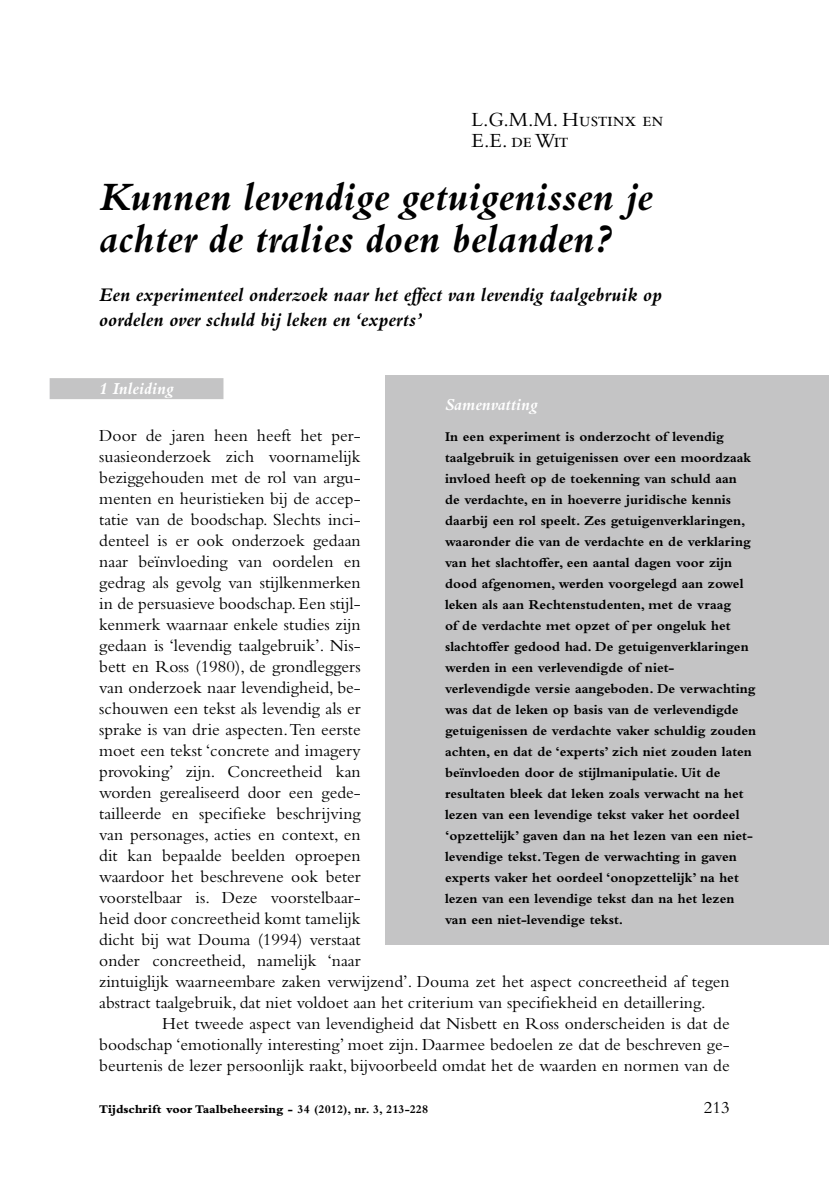
<style>
.page{position:relative;width:829px;height:1191px;background:#fff}
.page>*{position:absolute;margin:0;border:0;box-sizing:border-box;transform-origin:0 0}
.t1{font:italic 700 42px/42px "Bembo Std";color:#000}
.t2{font:21px/21px "Bembo Std";letter-spacing:-.02em;color:#000}
.t3{font:italic 700 20.12px/24.5px "Bembo Std";color:#000}
.t4{font:17.5px/21px "Bembo Std";color:#000}
.t5{font:italic 700 17.5px "Bembo Std";color:#fff}
.t6{font:700 14px/21px "Bembo Std";color:#000}
.t7{font:800 12.25px "Bembo Std";color:#000}
.s1{font-weight:700}
</style>
<div class="page">
<div style="left:385px;top:375px;width:418px;height:570px;background:#c4c4c5"></div>
<div style="left:784px;top:375px;width:44px;height:570px;background:#c4c4c5"></div>
<div style="left:50px;top:378px;width:173px;height:21px;background:#c4c4c5"></div>
<p class="t2" style="left:471px;top:109px;width:193px">L.G.M.M. Hustinx en<br>E.E. de wit</p>
<h1 class="t1" style="left:99px;top:176px;width:555px">Kunnen levendige getuigenissen je achter de tralies doen belanden?</h1>
<p class="t3" style="left:99px;top:282px;width:564px">Een experimenteel onderzoek naar het effect van levendig taalgebruik op oordelen over schuld bij leken en ‘experts’</p>
<p class="t5" style="left:99px;top:379px;width:76px">1 Inleiding</p>
<p class="t4" style="left:99px;top:425px;width:631px">Door de jaren heen heeft het per-<br>suasieonderzoek zich voornamelijk<br>beziggehouden met de rol van argu-<br>menten en heuristieken bij de accep-<br>tatie van de boodschap. Slechts inci-<br>denteel is er ook onderzoek gedaan<br>naar beïnvloeding van oordelen en<br>gedrag als gevolg van stijlkenmerken<br>in de persuasieve boodschap. Een stijl-<br>kenmerk waarnaar enkele studies zijn<br>gedaan is ‘levendig taalgebruik’. Nis-<br>bett en Ross (1980), de grondleggers<br>van onderzoek naar levendigheid, be-<br>schouwen een tekst als levendig als er<br>sprake is van drie aspecten. Ten eerste<br>moet een tekst ‘concrete and imagery<br>provoking’ zijn. Concreetheid kan<br>worden gerealiseerd door een gede-<br>tailleerde en specifieke beschrijving<br>van personages, acties en context, en<br>dit kan bepaalde beelden oproepen<br>waardoor het beschrevene ook beter<br>voorstelbaar is. Deze voorstelbaar-<br>heid door concreetheid komt tamelijk<br>dicht bij wat Douma (1994) verstaat<br>onder concreetheid, namelijk ‘naar<br>zintuiglijk waarneembare zaken verwijzend’. Douma zet het aspect concreetheid af tegen abstract taalgebruik, dat niet voldoet aan het criterium van specifiekheid en detaillering.</p>
<p class="t4" style="left:99px;top:1013px;width:632px;text-align:justify;text-indent:63px">Het tweede aspect van levendigheid dat Nisbett en Ross onderscheiden is dat de boodschap ‘emotionally interesting’ moet zijn. Daarmee bedoelen ze dat de beschreven ge&shy;beurtenis de lezer persoonlijk raakt, bijvoorbeeld omdat het de waarden en normen van de</p>
<p class="t5" style="left:445px;top:394px;width:94px">Samenvatting</p>
<p class="t6" style="left:445px;top:426px;width:313px">In een experiment is onderzocht of levendig taalgebruik in getuigenissen over een moordzaak invloed heeft op de toekenning van schuld aan<br>de verdachte, en in hoeverre juridische kennis daarbij een rol speelt. Zes getuigenverklaringen, waaronder die van de verdachte en de verklaring van het slachtoffer, een aantal dagen voor zijn dood afgenomen, werden voorgelegd aan zowel leken als aan Rechtenstudenten, met de vraag<br>of de verdachte met opzet of per ongeluk het slachtoffer gedood had. De getuigenverklaringen werden in een verlevendigde of niet&shy;verlevendigde versie aangeboden. De verwachting was dat de leken op basis van de verlevendigde getuigenissen de verdachte vaker schuldig zouden achten, en dat de ‘experts’ zich niet zouden laten beïnvloeden door de stijlmanipulatie. Uit de resultaten bleek dat leken zoals verwacht na het lezen van een levendige tekst vaker het oordeel ‘opzettelijk’ gaven dan na het lezen van een niet&shy;levendige tekst. Tegen de verwachting in gaven experts vaker het oordeel ‘onopzettelijk’ na het lezen van een levendige tekst dan na het lezen van een niet-levendige tekst.</p>
<p class="t7" style="left:99px;top:1102px;width:330px">Tijdschrift voor Taalbeheersing - <span class="s1">34 (2012), nr. 3, 213-228</span></p>
<p class="t4" style="left:703px;top:1097px;width:27px">213</p>
</div>
